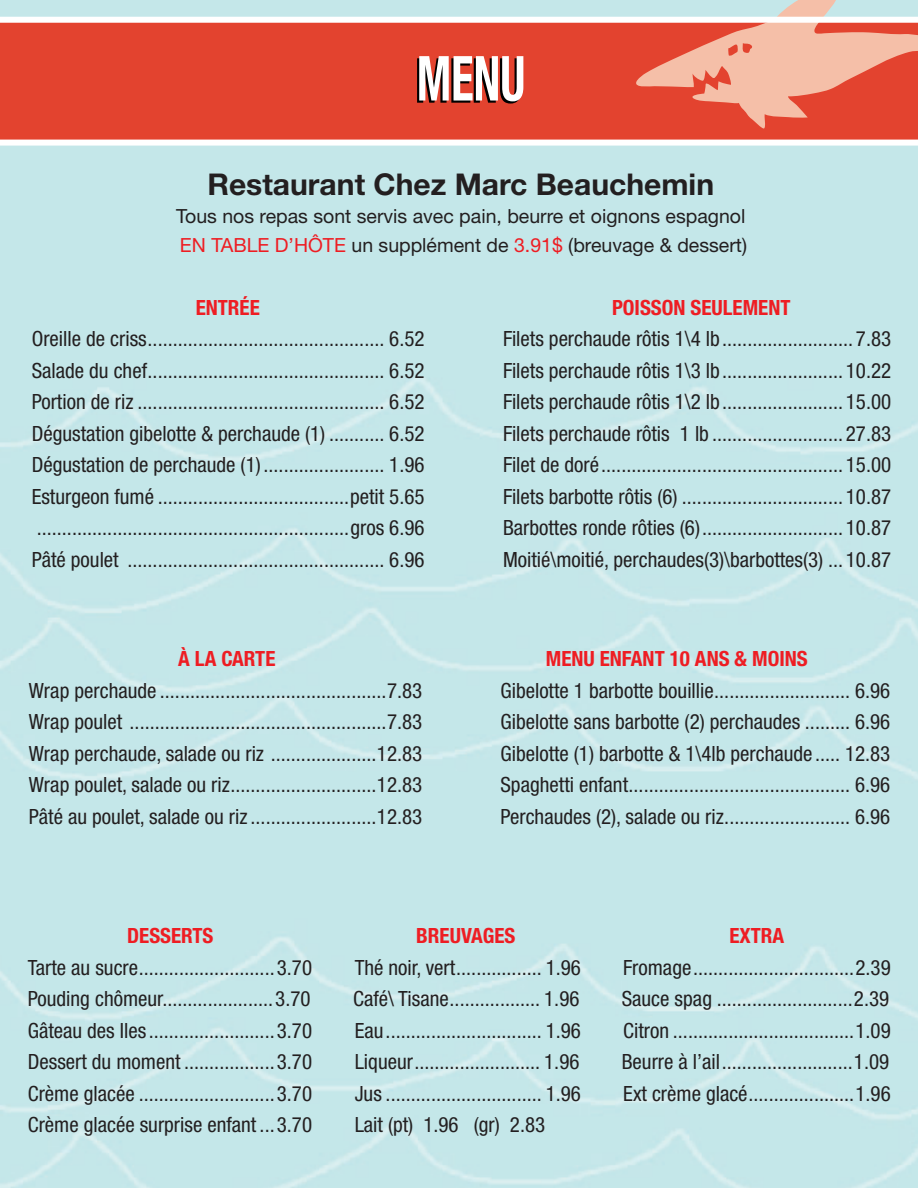
<style>
.page{position:relative;width:918px;height:1188px;background:#fff}
.page>*{position:absolute;margin:0;border:0;box-sizing:border-box;transform-origin:0 0}
.t1{font:700 30px "Helvetica Neue";color:#231f20}
.t2{font:condensed 21px "Helvetica Neue";color:#231f20}
.t3{font:700 condensed 21px "Helvetica Neue";color:#ee1d23}
.t4{font:19.5px/28.5px "Helvetica Neue";color:#231f20}
.s1{color:#ee1d23}
</style>
<div class="page">
<div style="left:0;top:0;width:918px;height:145px;background:#c4e7e9"></div>
<div style="left:0;top:21px;width:918px;height:119px;background:#e3432f"></div>
<svg style="left:634px;top:0;width:284px;height:129px"></svg>
<svg style="left:417px;top:56px;width:106px;height:48px"></svg>
<div style="left:0;top:17px;width:918px;height:6px;background:#fff"></div>
<div style="left:0;top:140px;width:918px;height:6px;background:#fff"></div>
<h1 class="t1" style="left:207px;top:166px;width:508px">Restaurant Chez Marc Beauchemin</h1>
<p class="t4" style="left:176px;top:202px;width:572px">Tous nos repas sont servis avec pain, beurre et oignons espagnol<br><span class="s1">EN TABLE D’HÔTE</span> un supplément de <span class="s1">3.91$</span> (breuvage &amp; dessert)</p>
<p class="t3" style="left:196px;top:295px;width:66px">ENTRÉE</p>
<p class="t3" style="left:612px;top:295px;width:180px">POISSON SEULEMENT</p>
<p class="t2" style="left:32px;top:327px;width:394px">Oreille de criss............................................... 6.52</p>
<p class="t2" style="left:503px;top:327px;width:390px">Filets perchaude rôtis 1\4 lb.......................... 7.83</p>
<p class="t2" style="left:32px;top:358px;width:394px">Salade du chef............................................... 6.52</p>
<p class="t2" style="left:503px;top:358px;width:390px">Filets perchaude rôtis 1\3 lb........................ 10.22</p>
<p class="t2" style="left:32px;top:390px;width:394px">Portion de riz ................................................. 6.52</p>
<p class="t2" style="left:503px;top:390px;width:390px">Filets perchaude rôtis 1\2 lb........................ 15.00</p>
<p class="t2" style="left:32px;top:421px;width:394px">Dégustation gibelotte &amp; perchaude (1) ........... 6.52</p>
<p class="t2" style="left:503px;top:421px;width:390px">Filets perchaude rôtis 1 lb .......................... 27.83</p>
<p class="t2" style="left:32px;top:453px;width:394px">Dégustation de perchaude (1) ........................ 1.96</p>
<p class="t2" style="left:503px;top:453px;width:390px">Filet de doré................................................ 15.00</p>
<p class="t2" style="left:32px;top:484px;width:394px">Esturgeon fumé ......................................petit 5.65</p>
<p class="t2" style="left:503px;top:484px;width:390px">Filets barbotte rôtis (6) ................................ 10.87</p>
<p class="t2" style="left:37px;top:516px;width:389px">..............................................................gros 6.96</p>
<p class="t2" style="left:503px;top:516px;width:390px">Barbottes ronde rôties (6)............................ 10.87</p>
<p class="t2" style="left:32px;top:547px;width:394px">Pâté poulet ................................................... 6.96</p>
<p class="t2" style="left:503px;top:547px;width:390px">Moitié\moitié, perchaudes(3)\barbottes(3) ... 10.87</p>
<p class="t3" style="left:178px;top:646px;width:99px">À LA CARTE</p>
<p class="t3" style="left:546px;top:646px;width:263px">MENU ENFANT 10 ANS &amp; MOINS</p>
<p class="t2" style="left:29px;top:678px;width:395px">Wrap perchaude .............................................7.83</p>
<p class="t2" style="left:500px;top:678px;width:391px">Gibelotte 1 barbotte bouillie........................... 6.96</p>
<p class="t2" style="left:29px;top:710px;width:395px">Wrap poulet ...................................................7.83</p>
<p class="t2" style="left:500px;top:710px;width:391px">Gibelotte sans barbotte (2) perchaudes ......... 6.96</p>
<p class="t2" style="left:29px;top:741px;width:395px">Wrap perchaude, salade ou riz .....................12.83</p>
<p class="t2" style="left:500px;top:741px;width:391px">Gibelotte (1) barbotte &amp; 1\4lb perchaude ..... 12.83</p>
<p class="t2" style="left:29px;top:773px;width:395px">Wrap poulet, salade ou riz.............................12.83</p>
<p class="t2" style="left:500px;top:773px;width:391px">Spaghetti enfant............................................ 6.96</p>
<p class="t2" style="left:29px;top:804px;width:395px">Pâté au poulet, salade ou riz .........................12.83</p>
<p class="t2" style="left:500px;top:804px;width:391px">Perchaudes (2), salade ou riz......................... 6.96</p>
<p class="t3" style="left:127px;top:923px;width:88px">DESSERTS</p>
<p class="t3" style="left:416px;top:923px;width:101px">BREUVAGES</p>
<p class="t3" style="left:729px;top:923px;width:56px">EXTRA</p>
<p class="t2" style="left:28px;top:955px;width:286px">Tarte au sucre...........................3.70</p>
<p class="t2" style="left:355px;top:955px;width:228px">Thé noir, vert................. 1.96</p>
<p class="t2" style="left:623px;top:955px;width:269px">Fromage................................2.39</p>
<p class="t2" style="left:28px;top:987px;width:284px">Pouding chômeur......................3.70</p>
<p class="t2" style="left:353px;top:987px;width:228px">Café\ Tisane.................. 1.96</p>
<p class="t2" style="left:622px;top:987px;width:269px">Sauce spag ...........................2.39</p>
<p class="t2" style="left:28px;top:1018px;width:286px">Gâteau des Iles.........................3.70</p>
<p class="t2" style="left:355px;top:1018px;width:228px">Eau............................... 1.96</p>
<p class="t2" style="left:623px;top:1018px;width:269px">Citron ....................................1.09</p>
<p class="t2" style="left:28px;top:1050px;width:286px">Dessert du moment ..................3.70</p>
<p class="t2" style="left:355px;top:1050px;width:226px">Liqueur......................... 1.96</p>
<p class="t2" style="left:622px;top:1050px;width:269px">Beurre à l’ail..........................1.09</p>
<p class="t2" style="left:28px;top:1081px;width:286px">Crème glacée ...........................3.70</p>
<p class="t2" style="left:355px;top:1081px;width:228px">Jus ............................... 1.96</p>
<p class="t2" style="left:623px;top:1081px;width:269px">Ext crème glacé.....................1.96</p>
<p class="t2" style="left:28px;top:1113px;width:286px">Crème glacée surprise enfant ...3.70</p>
<p class="t2" style="left:355px;top:1113px;width:192px">Lait (pt) 1.96 (gr) 2.83</p>
</div>
